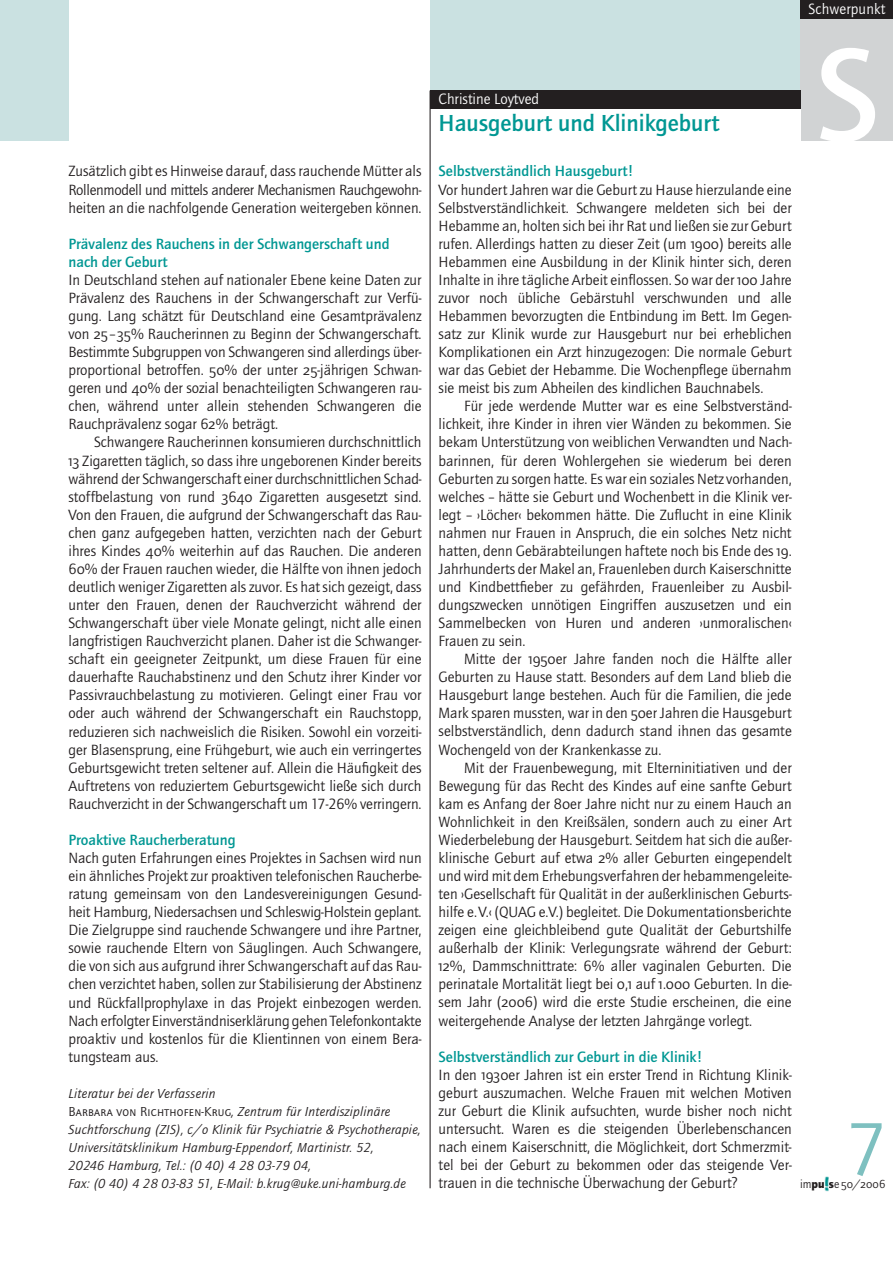
<style>
.page{position:relative;width:893px;height:1263px;background:#fff}
.page>*{position:absolute;margin:0;border:0;box-sizing:border-box;transform-origin:0 0}
.t1{font:700 135px "Quay Itc T";color:#fff}
.t2{font:78px "Quay Itc SCT";color:#7ec0c0}
.t3{font:700 24px "Quay Itc T";color:#009793}
.t4{font:15.3px/18px "Quay Itc T";color:#231f20;text-align:justify}
.t5{font:700 15.3px/18px "Quay Itc T";color:#009793}
.t6{font:15.3px "Quay Itc T";color:#fff}
.t7{font:italic 13.5px/18.1px "Quay Itc T";letter-spacing:.02em;color:#231f20}
.t8{font:12px "Quay Itc SCT";letter-spacing:.01em;color:#231f20}
.s1{font-family:"Quay Itc SCT"}
.s2{font-family:"Quay Itc SCT";font-style:normal}
.s3{font-weight:700;color:#009793}
.s4{font-family:"Quay Itc T"}
.s5{font-family:"Quay Itc T";font-weight:900}
</style>
<div class="page">
<div style="left:800px;top:18px;width:92px;height:122px;background:#d1d3d4"></div>
<div style="left:0;top:0;width:800px;height:140px;background:#cae1e1"></div>
<div style="left:69px;top:0;width:360px;height:140px;background:#fff"></div>
<div style="left:800px;top:0;width:92px;height:18px;background:#231f20"></div>
<img style="left:824px;top:1177px;width:4px;height:14px">
<div style="left:430px;top:104px;width:370px;height:42px;background:#fff"></div>
<div style="left:430px;top:91px;width:370px;height:18px;background:#231f20"></div>
<hr style="left:429px;top:91px;width:1px;height:1097px;background:#231f20">
<p class="t4" style="left:68px;top:164px;width:354px">Zusätzlich gibt es Hinweise darauf, dass rauchende Mütter als Rollenmodell und mittels anderer Mechanismen Rauchgewohn&shy;heiten an die nachfolgende Generation weitergeben können.</p>
<p class="t5" style="left:68px;top:236px;width:322px">Prävalenz des Rauchens in der Schwangerschaft und nach der Geburt</p>
<p class="t4" style="left:68px;top:272px;width:354px">In Deutschland stehen auf nationaler Ebene keine Daten zur Prävalenz des Rauchens in der Schwangerschaft zur Verfü&shy;gung. Lang schätzt für Deutschland eine Gesamtprävalenz von <span class="s1">25–35</span>% Raucherinnen zu Beginn der Schwangerschaft.<br>Bestimmte Subgruppen von Schwangeren sind allerdings über&shy;proportional betroffen. <span class="s1">50</span>% der unter <span class="s1">25</span>-jährigen Schwan&shy;geren und <span class="s1">40%</span> der sozial benachteiligten Schwangeren rau&shy;chen, während unter allein stehenden Schwangeren die Rauchprävalenz sogar <span class="s1">62</span>% beträgt.</p>
<p class="t4" style="left:68px;top:435px;width:354px;text-indent:26px">Schwangere Raucherinnen konsumieren durchschnittlich <span class="s1">13</span> Zigaretten täglich, so dass ihre ungeborenen Kinder bereits während der Schwangerschaft einer durchschnittlichen Schad&shy;stoffbelastung von rund <span class="s1">3640</span> Zigaretten ausgesetzt sind.<br>Von den Frauen, die aufgrund der Schwangerschaft das Rau&shy;chen ganz aufgegeben hatten, verzichten nach der Geburt ihres Kindes <span class="s1">40</span>% weiterhin auf das Rauchen. Die anderen <span class="s1">60</span>% der Frauen rauchen wieder, die Hälfte von ihnen jedoch deutlich weniger Zigaretten als zuvor. Es hat sich gezeigt, dass unter den Frauen, denen der Rauchverzicht während der Schwangerschaft über viele Monate gelingt, nicht alle einen langfristigen Rauchverzicht planen. Daher ist die Schwanger&shy;schaft ein geeigneter Zeitpunkt, um diese Frauen für eine dauerhafte Rauchabstinenz und den Schutz ihrer Kinder vor Passivrauchbelastung zu motivieren. Gelingt einer Frau vor oder auch während der Schwangerschaft ein Rauchstopp, reduzieren sich nachweislich die Risiken. Sowohl ein vorzeiti&shy;ger Blasensprung, eine Frühgeburt, wie auch ein verringertes Geburtsgewicht treten seltener auf. Allein die Häufigkeit des Auftretens von reduziertem Geburtsgewicht ließe sich durch Rauchverzicht in der Schwangerschaft um 17-26% verringern.</p>
<p class="t5" style="left:68px;top:832px;width:169px">Proaktive Raucherberatung</p>
<p class="t4" style="left:68px;top:850px;width:354px">Nach guten Erfahrungen eines Projektes in Sachsen wird nun ein ähnliches Projekt zur proaktiven telefonischen Raucherbe&shy;ratung gemeinsam von den Landesvereinigungen Gesund&shy;heit Hamburg, Niedersachsen und Schleswig-Holstein geplant.<br>Die Zielgruppe sind rauchende Schwangere und ihre Partner, sowie rauchende Eltern von Säuglingen. Auch Schwangere, die von sich aus aufgrund ihrer Schwangerschaft auf das Rau&shy;chen verzichtet haben, sollen zur Stabilisierung der Abstinenz und Rückfallprophylaxe in das Projekt einbezogen werden.<br>Nach erfolgter Einverständniserklärung gehen Telefonkontakte proaktiv und kostenlos für die Klientinnen von einem Bera&shy;tungsteam aus.</p>
<p class="t7" style="left:68px;top:1086px;width:354px">Literatur bei der Verfasserin<br><span class="s2">Barbara von Richthofen-Krug</span>, Zentrum für Interdisziplinäre Suchtforschung (ZIS), c/o Klinik für Psychiatrie &amp; Psychotherapie, Universitätsklinikum Hamburg-Eppendorf, Martinistr. 52,<br>20246 Hamburg, Tel.: (0 40) 4 28 03-79 04,<br>Fax: (0 40) 4 28 03-83 51, E-Mail: b.krug@uke.uni-hamburg.de</p>
<p class="t6" style="left:808px;top:3px;width:78px">Schwerpunkt</p>
<p class="t6" style="left:438px;top:94px;width:102px">Christine Loytved</p>
<h3 class="t3" style="left:438px;top:115px;width:282px">Hausgeburt und Klinikgeburt</h3>
<p class="t5" style="left:438px;top:164px;width:196px">Selbstverständlich Hausgeburt!</p>
<p class="t4" style="left:438px;top:182px;width:354px">Vor hundert Jahren war die Geburt zu Hause hierzulande eine Selbstverständlichkeit. Schwangere meldeten sich bei der Hebamme an, holten sich bei ihr Rat und ließen sie zur Geburt rufen. Allerdings hatten zu dieser Zeit (um <span class="s1">1900</span>) bereits alle Hebammen eine Ausbildung in der Klinik hinter sich, deren Inhalte in ihre tägliche Arbeit einflossen. So war der <span class="s1">100</span> Jahre zuvor noch übliche Gebärstuhl verschwunden und alle Hebammen bevorzugten die Entbindung im Bett. Im Gegen&shy;satz zur Klinik wurde zur Hausgeburt nur bei erheblichen Komplikationen ein Arzt hinzugezogen: Die normale Geburt war das Gebiet der Hebamme. Die Wochenpflege übernahm sie meist bis zum Abheilen des kindlichen Bauchnabels.</p>
<p class="t4" style="left:438px;top:399px;width:354px;text-indent:26px">Für jede werdende Mutter war es eine Selbstverständ&shy;lichkeit, ihre Kinder in ihren vier Wänden zu bekommen. Sie bekam Unterstützung von weiblichen Verwandten und Nach&shy;barinnen, für deren Wohlergehen sie wiederum bei deren Geburten zu sorgen hatte. Es war ein soziales Netz vorhanden, welches – hätte sie Geburt und Wochenbett in die Klinik ver&shy;legt – ›Löcher‹ bekommen hätte. Die Zuflucht in eine Klinik nahmen nur Frauen in Anspruch, die ein solches Netz nicht hatten, denn Gebärabteilungen haftete noch bis Ende des <span class="s1">19.<br></span>Jahrhunderts der Makel an, Frauenleben durch Kaiserschnitte und Kindbettfieber zu gefährden, Frauenleiber zu Ausbil&shy;dungszwecken unnötigen Eingriffen auszusetzen und ein Sammelbecken von Huren und anderen ›unmoralischen‹ Frauen zu sein.</p>
<p class="t4" style="left:438px;top:652px;width:355px;text-indent:26px">Mitte der <span class="s1">1950</span>er Jahre fanden noch die Hälfte aller Geburten zu Hause statt. Besonders auf dem Land blieb die Hausgeburt lange bestehen. Auch für die Familien, die jede Mark sparen mussten, war in den <span class="s1">50</span>er Jahren die Hausgeburt selbstverständlich, denn dadurch stand ihnen das gesamte Wochengeld von der Krankenkasse zu.</p>
<p class="t4" style="left:438px;top:760px;width:354px;text-indent:26px">Mit der Frauenbewegung, mit Elterninitiativen und der Bewegung für das Recht des Kindes auf eine sanfte Geburt kam es Anfang der <span class="s1">80</span>er Jahre nicht nur zu einem Hauch an Wohnlichkeit in den Kreißsälen, sondern auch zu einer Art Wiederbelebung der Hausgeburt. Seitdem hat sich die außer&shy;klinische Geburt auf etwa <span class="s1">2</span>% aller Geburten eingependelt und wird mit dem Erhebungsverfahren der hebammengeleite&shy;ten ›Gesellschaft für Qualität in der außerklinischen Geburts&shy;hilfe e.V.‹ (QUAG e.V.) begleitet. Die Dokumentationsberichte zeigen eine gleichbleibend gute Qualität der Geburtshilfe außerhalb der Klinik: Verlegungsrate während der Geburt:<br><span class="s1">12</span>%, Dammschnittrate: <span class="s1">6</span>% aller vaginalen Geburten. Die perinatale Mortalität liegt bei <span class="s1">0,1</span> auf <span class="s1">1.000</span> Geburten. In die&shy;sem Jahr (<span class="s1">2006</span>) wird die erste Studie erscheinen, die eine weitergehende Analyse der letzten Jahrgänge vorlegt.</p>
<p class="t4" style="left:438px;top:1049px;width:354px;text-align:left"><span class="s3">Selbstverständlich zur Geburt in die Klinik!<br></span>In den <span class="s1">1930</span>er Jahren ist ein erster Trend in Richtung Klinik&shy;geburt auszumachen. Welche Frauen mit welchen Motiven zur Geburt die Klinik aufsuchten, wurde bisher noch nicht untersucht. Waren es die steigenden Überlebenschancen nach einem Kaiserschnitt, die Möglichkeit, dort Schmerzmit&shy;tel bei der Geburt zu bekommen oder das steigende Ver&shy;trauen in die technische Überwachung der Geburt?</p>
<h1 class="t1" style="left:814px;top:47px;width:66px">S</h1>
<h2 class="t2" style="left:849px;top:1089px;width:37px">7</h2>
<p class="t8" style="left:800px;top:1177px;width:87px"><span class="s4">im</span><span class="s5">pu s</span><span class="s4">e</span> 50/2006</p>
</div>
